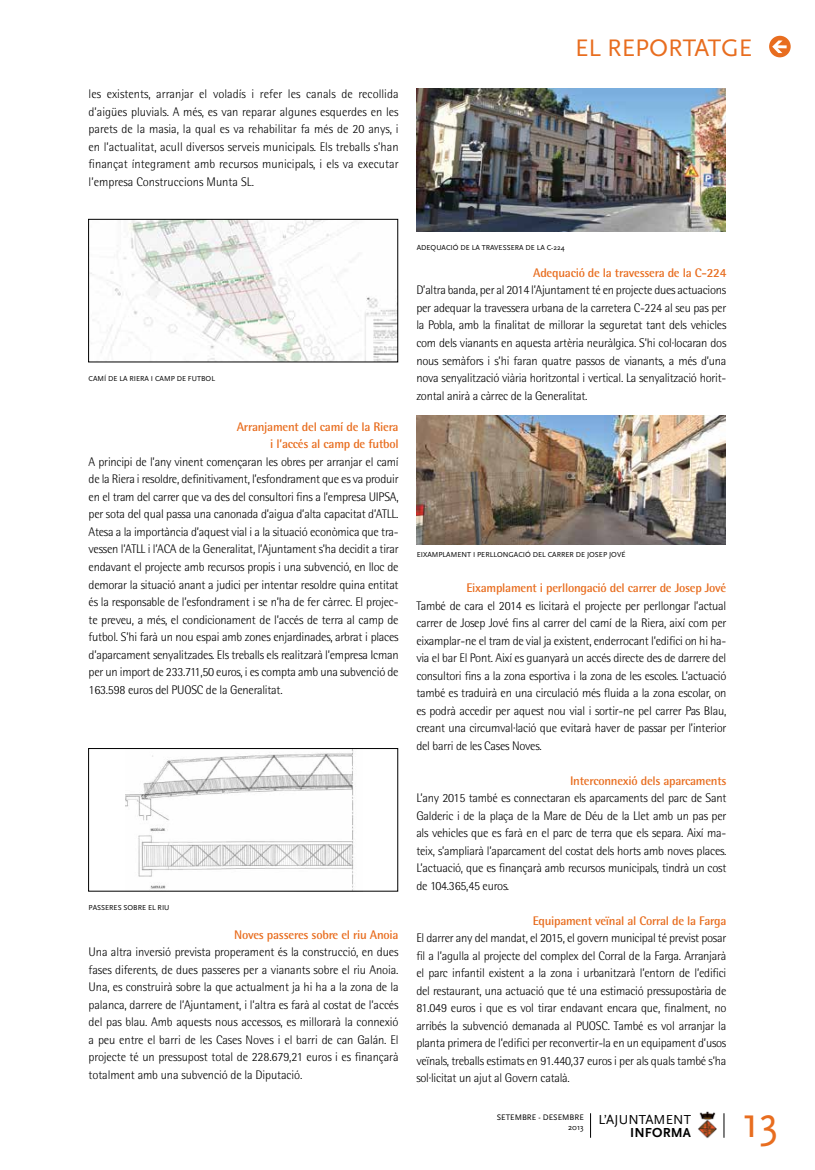
<style>
.page{position:relative;width:815px;height:1170px;background:#fff}
.page>*{position:absolute;margin:0;border:0;box-sizing:border-box;transform-origin:0 0}
.t1{font:45px "Scala Sans";color:#e86d1f}
.t2{font:25px "Scala Sans";color:#e86d1f}
.t3{font:13.62px "Scala Sans";letter-spacing:.01em;color:#000}
.t4{font:700 13.62px "Scala Sans";letter-spacing:.01em;color:#000}
.t5{font:300 12.5px/17.5px "Rotis Semi Sans";letter-spacing:-.02em;color:#000;text-align:justify}
.t6{font:700 12.5px/17.5px "Rotis Semi Sans";letter-spacing:-.02em;color:#e86d1f;text-align:right}
.t7{font:8.38px/10px "Scala Sans";color:#000;text-align:right}
.t8{font:7.5px "Scala Sans";color:#000}
</style>
<div class="page">
<div style="left:769px;top:36px;width:22px;height:21px;background:#e86d1f;border-radius:50%"></div>
<svg style="left:772px;top:40px;width:15px;height:13px"></svg>
<svg style="left:590px;top:1113px;width:1px;height:24px"></svg>
<svg style="left:724px;top:1113px;width:1px;height:24px"></svg>
<img style="left:698px;top:1111px;width:19px;height:27px">
<img style="left:90px;top:221px;width:306px;height:139px">
<div style="left:88px;top:219px;width:310px;height:143px;border:1px solid #000"></div>
<img style="left:125px;top:750px;width:229px;height:139px">
<div style="left:88px;top:748px;width:310px;height:143px;border:1px solid #000"></div>
<img style="left:417px;top:415px;width:309px;height:129px">
<img style="left:417px;top:89px;width:309px;height:142px">
<p class="t5" style="left:89px;top:85px;width:312px">les existents, arranjar el voladís i refer les canals de recollida d’aigües pluvials. A més, es van reparar algunes esquerdes en les parets de la masia, la qual es va rehabilitar fa més de 20 anys, i en l’actualitat, acull diversos serveis municipals. Els treballs s’han finançat íntegrament amb recursos municipals, i els va executar l’empresa Construccions Munta SL.</p>
<h2 class="t2" style="left:575px;top:34px;width:179px">EL REPORTATGE</h2>
<p class="t8" style="left:89px;top:374px;width:128px">CAMÍ DE LA RIERA I CAMP DE FUTBOL</p>
<p class="t6" style="left:237px;top:417px;width:163px">Arranjament del camí de la Riera i l’accés al camp de futbol</p>
<p class="t5" style="left:89px;top:453px;width:312px">A principi de l’any vinent començaran les obres per arranjar el camí de la Riera i resoldre, definitivament, l’esfondrament que es va produir en el tram del carrer que va des del consultori fins a l’empresa UIPSA, per sota del qual passa una canonada d’aigua d’alta capacitat d’ATLL.<br>Atesa a la importància d’aquest vial i a la situació econòmica que tra&shy;vessen l’ATLL i l’ACA de la Generalitat, l’Ajuntament s’ha decidit a tirar endavant el projecte amb recursos propis i una subvenció, en lloc de demorar la situació anant a judici per intentar resoldre quina entitat és la responsable de l’esfondrament i se n’ha de fer càrrec. El projec&shy;te preveu, a més, el condicionament de l’accés de terra al camp de futbol. S’hi farà un nou espai amb zones enjardinades, arbrat i places d’aparcament senyalitzades. Els treballs els realitzarà l’empresa Icman per un import de 233.711,50 euros, i es compta amb una subvenció de 163.598 euros del PUOSC de la Generalitat.</p>
<p class="t8" style="left:89px;top:903px;width:82px">PASSERES SOBRE EL RIU</p>
<p class="t6" style="left:234px;top:925px;width:166px">Noves passeres sobre el riu Anoia</p>
<p class="t5" style="left:89px;top:943px;width:312px">Una altra inversió prevista properament és la construcció, en dues fases diferents, de dues passeres per a vianants sobre el riu Anoia.<br>Una, es construirà sobre la que actualment ja hi ha a la zona de la palanca, darrere de l’Ajuntament, i l’altra es farà al costat de l’accés del pas blau. Amb aquests nous accessos, es millorarà la connexió a peu entre el barri de les Cases Noves i el barri de can Galán. El projecte té un pressupost total de 228.679,21 euros i es finançarà totalment amb una subvenció de la Diputació.</p>
<p class="t8" style="left:417px;top:244px;width:149px">ADEQUACIÓ DE LA TRAVESSERA DE LA C-224</p>
<p class="t6" style="left:533px;top:264px;width:195px">Adequació de la travessera de la C-224</p>
<p class="t5" style="left:416px;top:281px;width:312px">D’altra banda, per al 2014 l’Ajuntament té en projecte dues actuacions per adequar la travessera urbana de la carretera C-224 al seu pas per la Pobla, amb la finalitat de millorar la seguretat tant dels vehicles com dels vianants en aquesta artèria neuràlgica. S’hi col·locaran dos nous semàfors i s’hi faran quatre passos de vianants, a més d’una nova senyalització viària horitzontal i vertical. La senyalització horit&shy;zontal anirà a càrrec de la Generalitat.</p>
<p class="t8" style="left:417px;top:550px;width:210px">EIXAMPLAMENT I PERLLONGACIÓ DEL CARRER DE JOSEP JOVÉ</p>
<p class="t6" style="left:466px;top:579px;width:262px">Eixamplament i perllongació del carrer de Josep Jové</p>
<p class="t5" style="left:416px;top:596px;width:312px">També de cara el 2014 es licitarà el projecte per perllongar l’actual carrer de Josep Jové fins al carrer del camí de la Riera, així com per eixamplar-ne el tram de vial ja existent, enderrocant l’edifici on hi ha&shy;via el bar El Pont. Així es guanyarà un accés directe des de darrere del consultori fins a la zona esportiva i la zona de les escoles. L’actuació també es traduirà en una circulació més fluida a la zona escolar, on es podrà accedir per aquest nou vial i sortir-ne pel carrer Pas Blau, creant una circumval·lació que evitarà haver de passar per l’interior del barri de les Cases Noves.</p>
<p class="t6" style="left:570px;top:771px;width:158px">Interconnexió dels aparcaments</p>
<p class="t5" style="left:416px;top:789px;width:312px">L’any 2015 també es connectaran els aparcaments del parc de Sant Galderic i de la plaça de la Mare de Déu de la Llet amb un pas per als vehicles que es farà en el parc de terra que els separa. Així ma&shy;teix, s’ampliarà l’aparcament del costat dels horts amb noves places.<br>L’actuació, que es finançarà amb recursos municipals, tindrà un cost de 104.365,45 euros.</p>
<p class="t6" style="left:533px;top:911px;width:195px">Equipament veïnal al Corral de la Farga</p>
<p class="t5" style="left:416px;top:929px;width:312px">El darrer any del mandat, el 2015, el govern municipal té previst posar fil a l’agulla al projecte del complex del Corral de la Farga. Arranjarà el parc infantil existent a la zona i urbanitzarà l’entorn de l’edifici del restaurant, una actuació que té una estimació pressupostària de 81.049 euros i que es vol tirar endavant encara que, finalment, no arribés la subvenció demanada al PUOSC. També es vol arranjar la planta primera de l’edifici per reconvertir-la en un equipament d’usos veïnals, treballs estimats en 91.440,37 euros i per als quals també s’ha sol·licitat un ajut al Govern català.</p>
<p class="t7" style="left:497px;top:1111px;width:89px">SETEMBRE - DESEMBRE<br>2013</p>
<p class="t3" style="left:598px;top:1111px;width:94px">L’AJUNTAMENT</p>
<p class="t4" style="left:630px;top:1125px;width:62px">INFORMA</p>
<h1 class="t1" style="left:742px;top:1097px;width:38px">13</h1>
</div>
